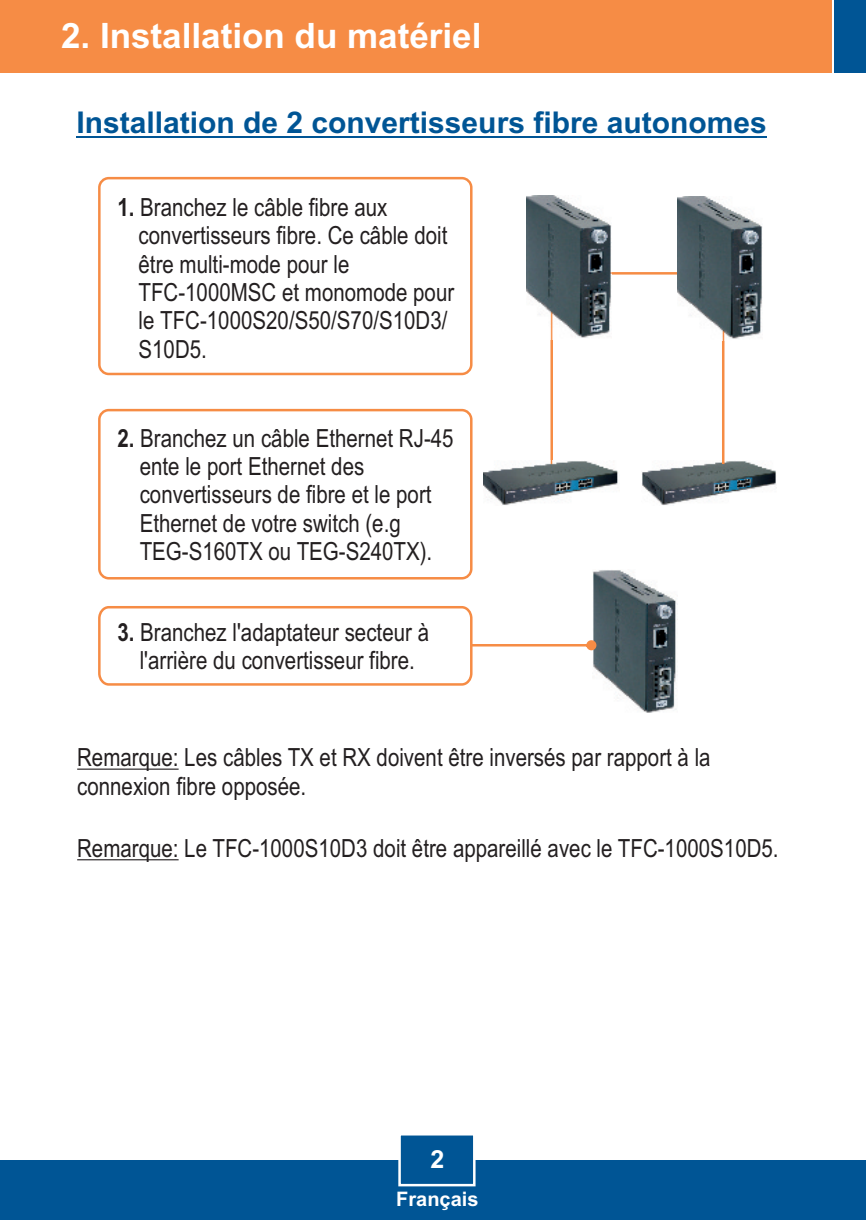
<style>
.page{position:relative;width:866px;height:1220px;background:#fff}
.page>*{position:absolute;margin:0;border:0;box-sizing:border-box;transform-origin:0 0}
.t1{font:700 35px "Arial";color:#fff}
.t2{font:700 30px "Arial";color:#005595}
.t3{font:25px/28.2px "Arial Narrow";color:#231f20}
.t4{font:700 25px "Arial";color:#fff}
.t5{font:700 20px "Arial";color:#fff}
.s1{font-weight:700}
</style>
<div class="page">
<img style="left:642px;top:461px;width:134px;height:44px">
<div style="left:0;top:1159px;width:866px;height:60px;background:#005595"></div>
<div style="left:0;top:0;width:831px;height:72px;background:#f68c45"></div>
<div style="left:834px;top:0;width:32px;height:72px;background:#005595"></div>
<img style="left:593px;top:570px;width:85px;height:143px">
<svg style="left:550px;top:272px;width:175px;height:199px"></svg>
<img style="left:484px;top:460px;width:135px;height:45px">
<img style="left:526px;top:195px;width:85px;height:144px">
<img style="left:677px;top:196px;width:85px;height:144px">
<svg style="left:397px;top:1135px;width:80px;height:52px"></svg>
<hr style="left:76px;top:136px;width:691px;height:1px;background:#005595">
<div style="left:98px;top:177px;width:374px;height:198px;background:#fff;border:3px solid #f68c45;border-radius:9px"></div>
<svg style="left:98px;top:604px;width:498px;height:83px"></svg>
<div style="left:98px;top:409px;width:374px;height:170px;background:#fff;border:3px solid #f68c45;border-radius:9px"></div>
<hr style="left:77px;top:768px;width:102px;height:1px;background:#231f20">
<hr style="left:77px;top:859px;width:102px;height:1px;background:#231f20">
<h1 class="t1" style="left:61px;top:22px;width:422px">2. Installation du matériel</h1>
<p class="t2" style="left:76px;top:111px;width:692px">Installation de 2 convertisseurs fibre autonomes</p>
<p class="t3" style="left:139px;top:195px;width:317px;text-indent:-21px"><span class="s1">1.</span> Branchez le câble fibre aux convertisseurs fibre. Ce câble doit être multi-mode pour le<br>TFC-1000MSC et monomode pour le TFC-1000S20/S50/S70/S10D3/<br>S10D5.</p>
<p class="t3" style="left:140px;top:426px;width:315px;text-indent:-22px"><span class="s1">2.</span> Branchez un câble Ethernet RJ-45 ente le port Ethernet des convertisseurs de fibre et le port<br>Ethernet de votre switch (e.g<br>TEG-S160TX ou TEG-S240TX).</p>
<p class="t3" style="left:117px;top:620px;width:313px;text-align:center"><span class="s1">3.</span> Branchez l'adaptateur secteur à l'arrière du convertisseur fibre.</p>
<p class="t3" style="left:77px;top:745px;width:635px">Remarque: Les câbles TX et RX doivent être inversés par rapport à la connexion fibre opposée.</p>
<p class="t3" style="left:77px;top:836px;width:703px">Remarque: Le TFC-1000S10D3 doit être appareillé avec le TFC-1000S10D5.</p>
<p class="t4" style="left:430px;top:1149px;width:15px">2</p>
<p class="t5" style="left:396px;top:1191px;width:84px">Français</p>
</div>
